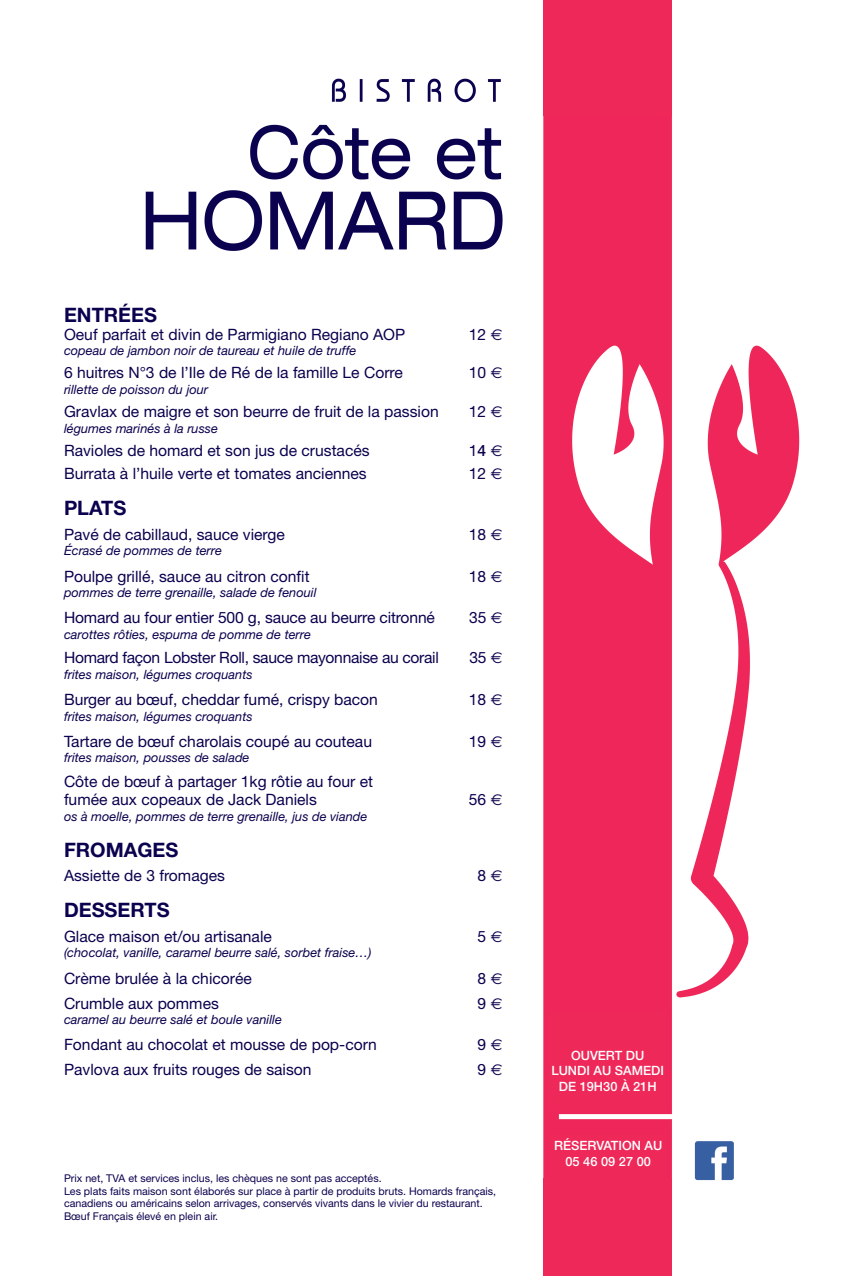
<style>
.page{position:relative;width:851px;height:1276px;background:#fff}
.page>*{position:absolute;margin:0;border:0;box-sizing:border-box;transform-origin:0 0}
.t1{font:700 19.95px "Helvetica Neue";color:#0a024e}
.t2{font:15.67px/17.8px "Helvetica Neue";color:#0a024e}
.t3{font:15.67px "Helvetica Neue";letter-spacing:-.02em;color:#0a024e}
.t4{font:italic 12.83px "Helvetica Neue";color:#0a024e}
.t5{font:500 12.83px/15.4px "Helvetica Neue";color:#fff;text-align:center}
.t6{font:10.65px/12.8px "Helvetica Neue";color:#0a024e}
.s1{font-family:"Euro Sans"}
.s2{font-weight:500}
</style>
<div class="page">
<img style="left:543px;top:40px;width:257px;height:1198px">
<img style="left:145px;top:78px;width:358px;height:173px">
<div style="left:543px;top:0;width:128px;height:115px;background:#ee2859"></div>
<div style="left:543px;top:1178px;width:128px;height:98px;background:#ee2859"></div>
<p class="t1" style="left:64px;top:302px;width:94px">ENTRÉES</p>
<p class="t2" style="left:64px;top:325px;width:343px">Oeuf parfait et divin de Parmigiano Regiano AOP</p>
<p class="t2" style="left:469px;top:325px;width:35px">12 <span class="s1">E</span></p>
<p class="t4" style="left:64px;top:343px;width:294px">copeau de jambon noir de taureau et huile de truffe</p>
<p class="t2" style="left:64px;top:364px;width:340px">6 huitres N°3 de l’Ile de Ré de la famille Le Corre</p>
<p class="t2" style="left:469px;top:364px;width:35px">10 <span class="s1">E</span></p>
<p class="t4" style="left:64px;top:382px;width:146px">rillette de poisson du jour</p>
<p class="t2" style="left:64px;top:402px;width:376px">Gravlax de maigre et son beurre de fruit de la passion</p>
<p class="t2" style="left:469px;top:402px;width:35px">12 <span class="s1">E</span></p>
<p class="t4" style="left:64px;top:420px;width:155px">légumes marinés à la russe</p>
<p class="t2" style="left:64px;top:441px;width:307px">Ravioles de homard et son jus de crustacés</p>
<p class="t2" style="left:469px;top:441px;width:35px">1<span class="s2">4</span> <span class="s1">E</span></p>
<p class="t2" style="left:64px;top:464px;width:304px">Burrata à l’huile verte et tomates anciennes</p>
<p class="t2" style="left:469px;top:464px;width:35px">12 <span class="s1">E</span></p>
<p class="t1" style="left:64px;top:495px;width:64px">PLATS</p>
<p class="t2" style="left:64px;top:525px;width:222px">Pavé de cabillaud, sauce vierge</p>
<p class="t2" style="left:469px;top:525px;width:35px">18 <span class="s1">E</span></p>
<p class="t4" style="left:64px;top:543px;width:159px">Écrasé de pommes de terre</p>
<p class="t2" style="left:64px;top:567px;width:247px">Poulpe grillé, sauce au citron confit</p>
<p class="t2" style="left:469px;top:567px;width:35px">18 <span class="s1">E</span></p>
<p class="t4" style="left:64px;top:584px;width:254px">pommes de terre grenaille, salade de fenouil</p>
<p class="t2" style="left:64px;top:609px;width:372px">Homard au four entier 500 g, sauce au beurre citronné</p>
<p class="t2" style="left:469px;top:609px;width:35px">35 <span class="s1">E</span></p>
<p class="t4" style="left:64px;top:626px;width:248px">carottes rôties, espuma de pomme de terre</p>
<p class="t3" style="left:64px;top:648px;width:376px">Homard façon Lobster Roll, sauce mayonnaise au corail</p>
<p class="t2" style="left:469px;top:648px;width:34px">35 <span class="s1">E</span></p>
<p class="t4" style="left:64px;top:666px;width:190px">frites maison, légumes croquants</p>
<p class="t2" style="left:64px;top:690px;width:315px">Burger au bœuf, cheddar fumé, crispy bacon</p>
<p class="t2" style="left:469px;top:690px;width:35px">18 <span class="s1">E</span></p>
<p class="t4" style="left:64px;top:708px;width:190px">frites maison, légumes croquants</p>
<p class="t2" style="left:64px;top:732px;width:309px">Tartare de bœuf charolais coupé au couteau</p>
<p class="t2" style="left:469px;top:732px;width:35px">19 <span class="s1">E</span></p>
<p class="t4" style="left:64px;top:750px;width:187px">frites maison, pousses de salade</p>
<p class="t2" style="left:64px;top:772px;width:310px">Côte de bœuf à partager 1kg rôtie au four et fumée aux copeaux de Jack Daniels</p>
<p class="t2" style="left:469px;top:790px;width:35px">56 <span class="s1">E</span></p>
<p class="t4" style="left:64px;top:808px;width:305px">os à moelle, pommes de terre grenaille, jus de viande</p>
<p class="t1" style="left:64px;top:837px;width:116px">FROMAGES</p>
<p class="t2" style="left:64px;top:866px;width:162px">Assiette de 3 fromages</p>
<p class="t2" style="left:477px;top:866px;width:26px">8 <span class="s1">E</span></p>
<p class="t1" style="left:64px;top:898px;width:107px">DESSERTS</p>
<p class="t2" style="left:64px;top:927px;width:209px">Glace maison et/ou artisanale</p>
<p class="t2" style="left:477px;top:927px;width:26px">5 <span class="s1">E</span></p>
<p class="t4" style="left:64px;top:945px;width:309px">(chocolat, vanille, caramel beurre salé, sorbet fraise…)</p>
<p class="t2" style="left:64px;top:969px;width:189px">Crème brulée à la chicorée</p>
<p class="t2" style="left:477px;top:969px;width:26px">8 <span class="s1">E</span></p>
<p class="t2" style="left:64px;top:994px;width:156px">Crumble aux pommes</p>
<p class="t2" style="left:477px;top:994px;width:26px">9 <span class="s1">E</span></p>
<p class="t4" style="left:64px;top:1011px;width:219px">caramel au beurre salé et boule vanille</p>
<p class="t2" style="left:64px;top:1035px;width:314px">Fondant au chocolat et mousse de pop-corn</p>
<p class="t2" style="left:477px;top:1035px;width:26px">9 <span class="s1">E</span></p>
<p class="t2" style="left:64px;top:1060px;width:249px">Pavlova aux fruits rouges de saison</p>
<p class="t2" style="left:477px;top:1060px;width:26px">9 <span class="s1">E</span></p>
<p class="t6" style="left:64px;top:1171px;width:433px">Prix net, TVA et services inclus, les chèques ne sont pas acceptés.<br>Les plats faits maison sont élaborés sur place à partir de produits bruts. Homards français, canadiens ou américains selon arrivages, conservés vivants dans le vivier du restaurant.<br>Bœuf Français élevé en plein air.</p>
<p class="t5" style="left:551px;top:1047px;width:114px">OUVERT DU<br>LUNDI AU SAMEDI<br>DE 19H30 À 21H</p>
<p class="t5" style="left:554px;top:1138px;width:110px">RÉSERVATION AU<br>05 46 09 27 00</p>
</div>
